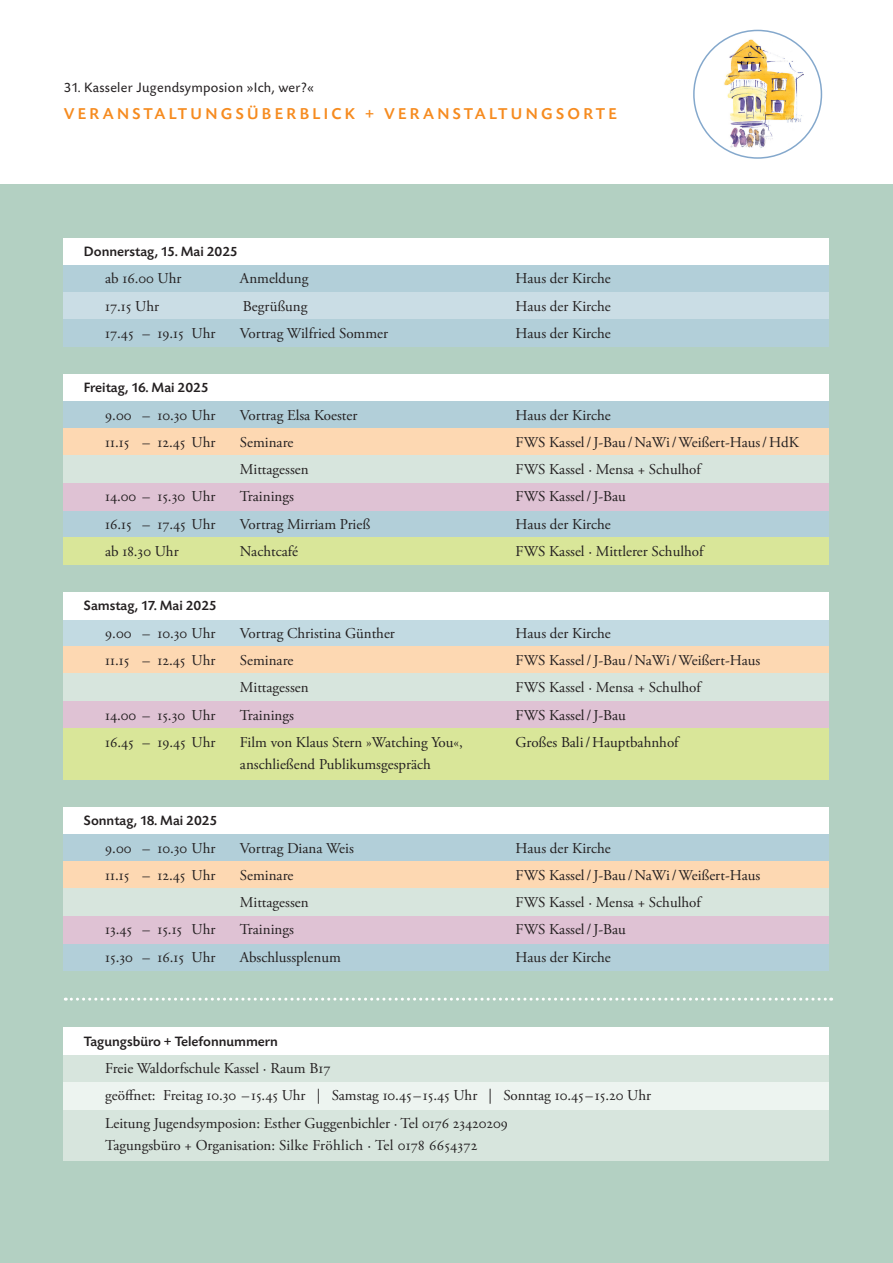
<style>
.page{position:relative;width:893px;height:1263px;background:#fff}
.page>*{position:absolute;margin:0;border:0;box-sizing:border-box;transform-origin:0 0}
.t1{font:16.5px "Today Med";letter-spacing:.2em;color:#f68b1f}
.t2{font:15px/22.5px "Adobe Garamond Pro";color:#231f20}
.t3{font:14.25px "Today Med";color:#231f20}
.t4{font:14.25px "Today Reg";letter-spacing:.02em;color:#231f20}
</style>
<div class="page">
<div style="left:0;top:185px;width:893px;height:1078px;background:#b3d0c2"></div>
<img style="left:723px;top:32px;width:87px;height:120px">
<div style="left:64px;top:1109px;width:765px;height:52px;background:#d7e5dd"></div>
<div style="left:64px;top:238px;width:765px;height:27px;background:#fff"></div>
<div style="left:64px;top:265px;width:765px;height:28px;background:#b2cfd9"></div>
<div style="left:64px;top:293px;width:765px;height:27px;background:#cadde5"></div>
<div style="left:64px;top:320px;width:765px;height:27px;background:#b2cfd9"></div>
<div style="left:64px;top:374px;width:765px;height:27px;background:#fff"></div>
<div style="left:64px;top:401px;width:765px;height:28px;background:#b2cfd9"></div>
<div style="left:64px;top:429px;width:765px;height:27px;background:#fdd8b2"></div>
<div style="left:64px;top:510px;width:765px;height:27px;background:#b2cfd9"></div>
<div style="left:64px;top:537px;width:765px;height:28px;background:#d9e699"></div>
<div style="left:64px;top:483px;width:765px;height:27px;background:#dfc2d4"></div>
<div style="left:64px;top:456px;width:765px;height:27px;background:#d7e5dd"></div>
<div style="left:64px;top:619px;width:765px;height:27px;background:#c2dae2"></div>
<div style="left:64px;top:646px;width:765px;height:28px;background:#fdd8b2"></div>
<div style="left:64px;top:701px;width:765px;height:27px;background:#dfc2d4"></div>
<div style="left:64px;top:674px;width:765px;height:27px;background:#d7e5dd"></div>
<div style="left:64px;top:728px;width:765px;height:52px;background:#d9e699"></div>
<div style="left:64px;top:592px;width:765px;height:27px;background:#fff"></div>
<svg style="left:65px;top:998px;width:767px;height:3px"></svg>
<div style="left:64px;top:1028px;width:765px;height:27px;background:#fff"></div>
<div style="left:64px;top:1055px;width:765px;height:27px;background:#d7e5dd"></div>
<div style="left:64px;top:1082px;width:765px;height:27px;background:#edf4f0"></div>
<div style="left:64px;top:807px;width:765px;height:27px;background:#fff"></div>
<div style="left:64px;top:834px;width:765px;height:27px;background:#b2cfd9"></div>
<div style="left:64px;top:861px;width:765px;height:28px;background:#fdd8b2"></div>
<div style="left:64px;top:943px;width:765px;height:27px;background:#b2cfd9"></div>
<div style="left:64px;top:916px;width:765px;height:27px;background:#dfc2d4"></div>
<div style="left:64px;top:889px;width:765px;height:27px;background:#d7e5dd"></div>
<p class="t4" style="left:64px;top:79px;width:252px">31. Kasseler Jugendsymposion »Ich, wer?«</p>
<p class="t1" style="left:64px;top:104px;width:555px">VERANSTALTUNGSÜBERBLICK + VERANSTALTUNGSORTE</p>
<p class="t3" style="left:84px;top:244px;width:155px">Donnerstag, 15. Mai 2025</p>
<p class="t2" style="left:105px;top:268px;width:78px">ab 16.00 Uhr</p>
<p class="t2" style="left:240px;top:268px;width:70px">Anmeldung</p>
<p class="t2" style="left:105px;top:295px;width:55px">17.15 Uhr</p>
<p class="t2" style="left:243px;top:295px;width:66px">Begrüßung</p>
<p class="t2" style="left:105px;top:322px;width:112px">17.45 – 19.15 Uhr</p>
<p class="t2" style="left:240px;top:322px;width:150px">Vortrag Wilfried Sommer</p>
<p class="t3" style="left:84px;top:380px;width:126px">Freitag, 16. Mai 2025</p>
<p class="t2" style="left:105px;top:404px;width:112px">9.00 – 10.30 Uhr</p>
<p class="t2" style="left:240px;top:404px;width:119px">Vortrag Elsa Koester</p>
<p class="t2" style="left:105px;top:431px;width:112px">11.15 – 12.45 Uhr</p>
<p class="t2" style="left:240px;top:431px;width:55px">Seminare</p>
<p class="t2" style="left:240px;top:459px;width:70px">Mittagessen</p>
<p class="t2" style="left:105px;top:486px;width:112px">14.00 – 15.30 Uhr</p>
<p class="t2" style="left:240px;top:486px;width:55px">Trainings</p>
<p class="t2" style="left:105px;top:513px;width:112px">16.15 – 17.45 Uhr</p>
<p class="t2" style="left:240px;top:513px;width:132px">Vortrag Mirriam Prieß</p>
<p class="t2" style="left:105px;top:540px;width:75px">ab 18.30 Uhr</p>
<p class="t2" style="left:240px;top:540px;width:60px">Nachtcafé</p>
<p class="t3" style="left:84px;top:598px;width:134px">Samstag, 17. Mai 2025</p>
<p class="t2" style="left:105px;top:622px;width:112px">9.00 – 10.30 Uhr</p>
<p class="t2" style="left:240px;top:622px;width:156px">Vortrag Christina Günther</p>
<p class="t2" style="left:105px;top:649px;width:112px">11.15 – 12.45 Uhr</p>
<p class="t2" style="left:240px;top:649px;width:55px">Seminare</p>
<p class="t2" style="left:240px;top:677px;width:70px">Mittagessen</p>
<p class="t2" style="left:105px;top:704px;width:112px">14.00 – 15.30 Uhr</p>
<p class="t2" style="left:240px;top:704px;width:55px">Trainings</p>
<p class="t2" style="left:105px;top:731px;width:112px">16.45 – 19.45 Uhr</p>
<p class="t2" style="left:240px;top:731px;width:224px">Film von Klaus Stern »Watching You«, anschließend Publikumsgespräch</p>
<p class="t3" style="left:84px;top:813px;width:135px">Sonntag, 18. Mai 2025</p>
<p class="t2" style="left:105px;top:837px;width:112px">9.00 – 10.30 Uhr</p>
<p class="t2" style="left:240px;top:837px;width:115px">Vortrag Diana Weis</p>
<p class="t2" style="left:105px;top:864px;width:112px">11.15 – 12.45 Uhr</p>
<p class="t2" style="left:240px;top:864px;width:55px">Seminare</p>
<p class="t2" style="left:240px;top:891px;width:70px">Mittagessen</p>
<p class="t2" style="left:105px;top:919px;width:112px">13.45 – 15.15 Uhr</p>
<p class="t2" style="left:240px;top:919px;width:55px">Trainings</p>
<p class="t2" style="left:105px;top:946px;width:112px">15.30 – 16.15 Uhr</p>
<p class="t2" style="left:240px;top:946px;width:102px">Abschlussplenum</p>
<p class="t2" style="left:516px;top:268px;width:97px">Haus der Kirche</p>
<p class="t2" style="left:516px;top:295px;width:97px">Haus der Kirche</p>
<p class="t2" style="left:516px;top:322px;width:97px">Haus der Kirche</p>
<p class="t2" style="left:516px;top:404px;width:97px">Haus der Kirche</p>
<p class="t2" style="left:516px;top:431px;width:285px">FWS Kassel/J-Bau/NaWi/Weißert-Haus/HdK</p>
<p class="t2" style="left:516px;top:459px;width:187px">FWS Kassel · Mensa + Schulhof</p>
<p class="t2" style="left:516px;top:486px;width:112px">FWS Kassel/J-Bau</p>
<p class="t2" style="left:516px;top:513px;width:97px">Haus der Kirche</p>
<p class="t2" style="left:516px;top:540px;width:189px">FWS Kassel · Mittlerer Schulhof</p>
<p class="t2" style="left:516px;top:622px;width:97px">Haus der Kirche</p>
<p class="t2" style="left:516px;top:649px;width:246px">FWS Kassel/J-Bau/NaWi/Weißert-Haus</p>
<p class="t2" style="left:516px;top:677px;width:187px">FWS Kassel · Mensa + Schulhof</p>
<p class="t2" style="left:516px;top:702px;width:165px;line-height:27.3px">FWS Kassel/J-Bau<br>Großes Bali/Hauptbahnhof</p>
<p class="t2" style="left:516px;top:837px;width:97px">Haus der Kirche</p>
<p class="t2" style="left:516px;top:864px;width:246px">FWS Kassel/J-Bau/NaWi/Weißert-Haus</p>
<p class="t2" style="left:516px;top:891px;width:187px">FWS Kassel · Mensa + Schulhof</p>
<p class="t2" style="left:516px;top:919px;width:112px">FWS Kassel/J-Bau</p>
<p class="t2" style="left:516px;top:946px;width:97px">Haus der Kirche</p>
<p class="t3" style="left:84px;top:1033px;width:196px">Tagungsbüro + Telefonnummern</p>
<p class="t2" style="left:105px;top:1057px;width:227px">Freie Waldorfschule Kassel · Raum B17</p>
<p class="t2" style="left:105px;top:1085px;width:547px">geöffnet: Freitag 10.30 – 15.45 Uhr | Samstag 10.45 –15.45 Uhr | Sonntag 10.45 –15.20 Uhr</p>
<p class="t2" style="left:105px;top:1112px;width:404px">Leitung Jugendsymposion: Esther Guggenbichler · Tel 0176 23420209</p>
<p class="t2" style="left:105px;top:1134px;width:374px">Tagungsbüro + Organisation: Silke Fröhlich · Tel 0178 6654372</p>
</div>
